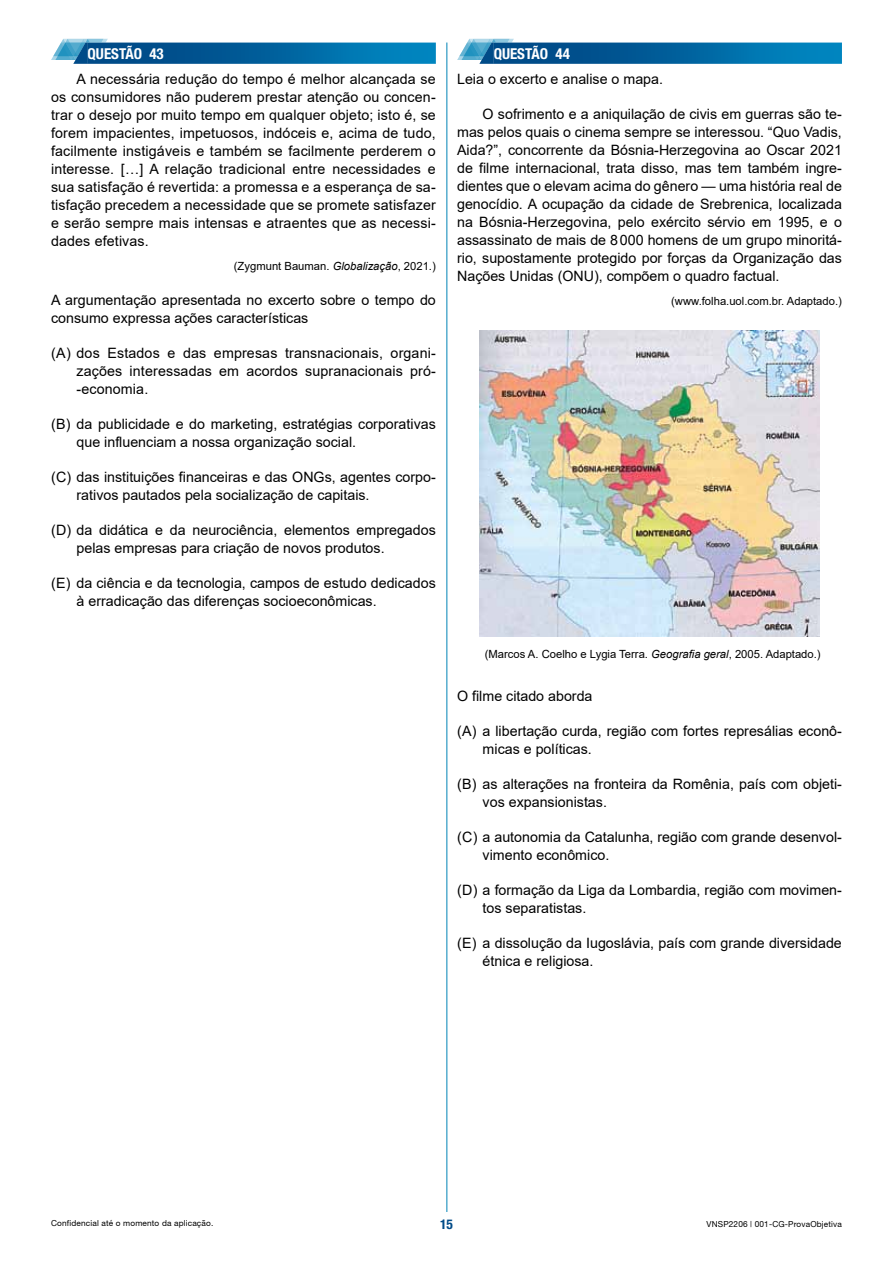
<style>
.page{position:relative;width:893px;height:1263px;background:#fff}
.page>*{position:absolute;margin:0;border:0;box-sizing:border-box;transform-origin:0 0}
.t1{font:700 condensed 15px "Helvetica Neue LT Std";color:#fff}
.t2{font:14.25px/18px "Arial";color:#000}
.t3{font:700 condensed 13.5px "Helvetica Neue LT Std";color:#004b88}
.t4{font:11.25px "Arial";color:#000}
.t5{font:8.25px "Helvetica 55 Roman";letter-spacing:.02em;color:#000}
.s1{font-style:italic}
</style>
<div class="page">
<hr style="left:446px;top:43px;width:1px;height:1169px;background:#0083b7">
<div style="left:493px;top:43px;width:349px;height:21px;background:linear-gradient(to right,#003e7c,#0087c1)"></div>
<img style="left:479px;top:331px;width:341px;height:306px">
<svg style="left:457px;top:39px;width:57px;height:25px"></svg>
<div style="left:87px;top:43px;width:349px;height:21px;background:linear-gradient(to right,#003e7c,#0087c1)"></div>
<svg style="left:51px;top:39px;width:57px;height:25px"></svg>
<p class="t1" style="left:88px;top:45px;width:78px">QUESTÃO 43</p>
<p class="t2" style="left:51px;top:70px;width:386px;text-align:justify;text-indent:26px">A necessária redução do tempo é melhor alcançada se os consumidores não puderem prestar atenção ou concen&shy;trar o desejo por muito tempo em qualquer objeto; isto é, se forem impacientes, impetuosos, indóceis e, acima de tudo, facilmente instigáveis e também se facilmente perderem o interesse. […] A relação tradicional entre necessidades e sua satisfação é revertida: a promessa e a esperança de sa&shy;tisfação precedem a necessidade que se promete satisfazer e serão sempre mais intensas e atraentes que as necessi&shy;dades efetivas.</p>
<p class="t4" style="left:234px;top:258px;width:203px">(Zygmunt Bauman. <span class="s1">Globalização</span>, 2021.)</p>
<p class="t2" style="left:51px;top:290px;width:386px">A argumentação apresentada no excerto sobre o tempo do consumo expressa ações características</p>
<p class="t2" style="left:77px;top:343px;width:361px;text-align:justify;text-indent:-26px">(A) dos Estados e das empresas transnacionais, organi&shy;zações interessadas em acordos supranacionais pró--economia.</p>
<p class="t2" style="left:77px;top:414px;width:361px;text-indent:-26px">(B) da publicidade e do marketing, estratégias corporativas que influenciam a nossa organização social.</p>
<p class="t2" style="left:77px;top:467px;width:361px;text-indent:-26px">(C) das instituições financeiras e das ONGs, agentes corpo&shy;rativos pautados pela socialização de capitais.</p>
<p class="t2" style="left:77px;top:520px;width:361px;text-indent:-26px">(D) da didática e da neurociência, elementos empregados pelas empresas para criação de novos produtos.</p>
<p class="t2" style="left:77px;top:573px;width:361px;text-indent:-26px">(E) da ciência e da tecnologia, campos de estudo dedicados à erradicação das diferenças socioeconômicas.</p>
<p class="t1" style="left:494px;top:45px;width:78px">QUESTÃO 44</p>
<p class="t2" style="left:457px;top:70px;width:207px">Leia o excerto e analise o mapa.</p>
<p class="t2" style="left:457px;top:105px;width:386px;text-align:justify;text-indent:26px">O sofrimento e a aniquilação de civis em guerras são te&shy;mas pelos quais o cinema sempre se interessou. “Quo Vadis, Aida?”, concorrente da Bósnia-Herzegovina ao Oscar 2021 de filme internacional, trata disso, mas tem também ingre&shy;dientes que o elevam acima do gênero — uma história real de genocídio. A ocupação da cidade de Srebrenica, localizada na Bósnia-Herzegovina, pelo exército sérvio em 1995, e o assassinato de mais de 8000 homens de um grupo minoritá&shy;rio, supostamente protegido por forças da Organização das Nações Unidas (ONU), compõem o quadro factual.</p>
<p class="t4" style="left:671px;top:293px;width:172px">(www.folha.uol.com.br. Adaptado.)</p>
<p class="t4" style="left:485px;top:646px;width:337px">(Marcos A. Coelho e Lygia Terra. <span class="s1">Geografia geral</span>, 2005. Adaptado.)</p>
<p class="t2" style="left:457px;top:687px;width:137px">O filme citado aborda</p>
<p class="t2" style="left:483px;top:722px;width:361px;text-indent:-26px">(A) a libertação curda, região com fortes represálias econô&shy;micas e políticas.</p>
<p class="t2" style="left:483px;top:775px;width:361px;text-indent:-26px">(B) as alterações na fronteira da Romênia, país com objeti&shy;vos expansionistas.</p>
<p class="t2" style="left:483px;top:828px;width:361px;text-indent:-26px">(C) a autonomia da Catalunha, região com grande desenvol&shy;vimento econômico.</p>
<p class="t2" style="left:483px;top:881px;width:361px;text-indent:-26px">(D) a formação da Liga da Lombardia, região com movimen&shy;tos separatistas.</p>
<p class="t2" style="left:483px;top:934px;width:361px;text-indent:-26px">(E) a dissolução da Iugoslávia, país com grande diversidade étnica e religiosa.</p>
<p class="t5" style="left:51px;top:1218px;width:164px">Confidencial até o momento da aplicação.</p>
<p class="t3" style="left:440px;top:1216px;width:14px">15</p>
<p class="t5" style="left:706px;top:1218px;width:137px">vnsp2206 | 001-CG-ProvaObjetiva</p>
</div>
